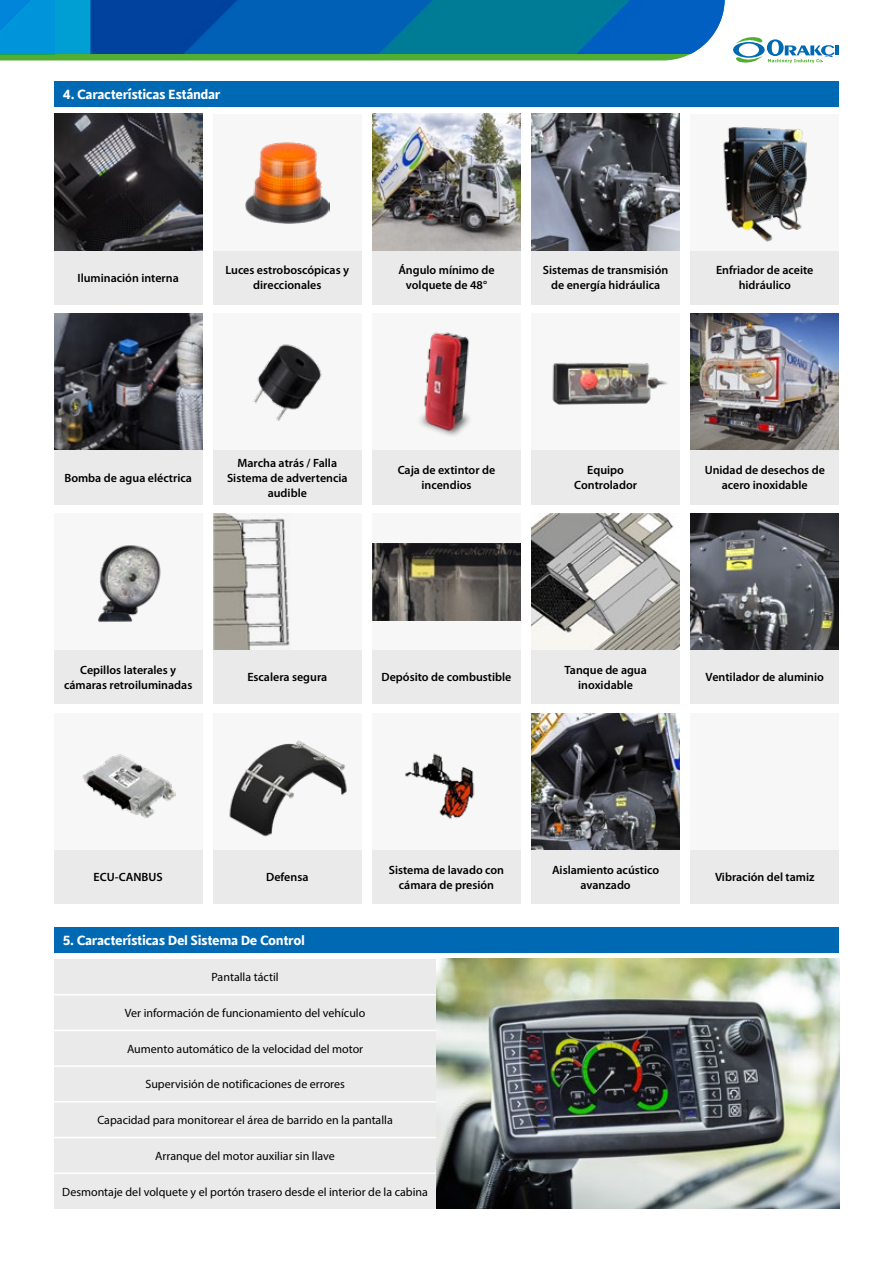
<style>
.page{position:relative;width:893px;height:1263px;background:#fff}
.page>*{position:absolute;margin:0;border:0;box-sizing:border-box;transform-origin:0 0}
.t1{font:700 15px "Cinta";letter-spacing:-.025em;color:#fff}
.t2{font:600 12px/15px "Myriad Pro";color:#000;text-align:center}
.t3{font:12px "Myriad Pro";color:#000}
</style>
<div class="page">
<hr style="left:835px;top:45px;width:4px;height:10px;background:#0069b4">
<svg style="left:733px;top:37px;width:102px;height:26px"></svg>
<div style="left:0;top:54px;width:691px;height:6px;background:#52ae32"></div>
<img style="left:54px;top:0;width:671px;height:54px">
<img style="left:0;top:0;width:54px;height:54px">
<div style="left:54px;top:81px;width:785px;height:26px;background:#0069b4"></div>
<div style="left:54px;top:927px;width:785px;height:26px;background:#0069b4"></div>
<div style="left:54px;top:250px;width:148px;height:54px;background:#eaeaea"></div>
<div style="left:54px;top:450px;width:148px;height:54px;background:#eaeaea"></div>
<div style="left:54px;top:650px;width:148px;height:54px;background:#eaeaea"></div>
<div style="left:54px;top:849px;width:148px;height:55px;background:#eaeaea"></div>
<div style="left:213px;top:250px;width:149px;height:54px;background:#eaeaea"></div>
<div style="left:213px;top:450px;width:149px;height:54px;background:#eaeaea"></div>
<div style="left:213px;top:650px;width:149px;height:54px;background:#eaeaea"></div>
<div style="left:213px;top:849px;width:149px;height:55px;background:#eaeaea"></div>
<div style="left:372px;top:250px;width:149px;height:54px;background:#eaeaea"></div>
<div style="left:372px;top:450px;width:149px;height:54px;background:#eaeaea"></div>
<div style="left:372px;top:650px;width:149px;height:54px;background:#eaeaea"></div>
<div style="left:372px;top:849px;width:149px;height:55px;background:#eaeaea"></div>
<div style="left:531px;top:250px;width:149px;height:54px;background:#eaeaea"></div>
<div style="left:531px;top:450px;width:149px;height:54px;background:#eaeaea"></div>
<div style="left:531px;top:650px;width:149px;height:54px;background:#eaeaea"></div>
<div style="left:531px;top:849px;width:149px;height:55px;background:#eaeaea"></div>
<div style="left:691px;top:250px;width:148px;height:54px;background:#eaeaea"></div>
<div style="left:691px;top:450px;width:148px;height:54px;background:#eaeaea"></div>
<div style="left:691px;top:650px;width:148px;height:54px;background:#eaeaea"></div>
<div style="left:691px;top:849px;width:148px;height:55px;background:#eaeaea"></div>
<div style="left:54px;top:959px;width:382px;height:250px;background:#eaeaea"></div>
<hr style="left:54px;top:994px;width:382px;height:1px;background:#fff">
<hr style="left:54px;top:1030px;width:382px;height:1px;background:#fff">
<hr style="left:54px;top:1065px;width:382px;height:2px;background:#fff">
<hr style="left:54px;top:1101px;width:382px;height:1px;background:#fff">
<hr style="left:54px;top:1137px;width:382px;height:1px;background:#fff">
<hr style="left:54px;top:1172px;width:382px;height:2px;background:#fff">
<img style="left:54px;top:114px;width:148px;height:136px">
<img style="left:54px;top:314px;width:148px;height:136px">
<div style="left:54px;top:514px;width:148px;height:136px;background:#f7f7f7"></div>
<div style="left:54px;top:713px;width:148px;height:136px;background:#f7f7f7"></div>
<div style="left:213px;top:114px;width:149px;height:136px;background:#f7f7f7"></div>
<div style="left:213px;top:314px;width:149px;height:136px;background:#f7f7f7"></div>
<div style="left:213px;top:514px;width:149px;height:136px;background:#f7f7f7"></div>
<img style="left:213px;top:514px;width:77px;height:136px">
<div style="left:213px;top:713px;width:149px;height:136px;background:#f7f7f7"></div>
<img style="left:531px;top:114px;width:149px;height:136px">
<div style="left:531px;top:314px;width:149px;height:136px;background:#f7f7f7"></div>
<img style="left:531px;top:514px;width:149px;height:136px">
<img style="left:531px;top:713px;width:149px;height:136px">
<img style="left:372px;top:114px;width:149px;height:136px">
<div style="left:372px;top:314px;width:149px;height:136px;background:#f7f7f7"></div>
<div style="left:372px;top:514px;width:149px;height:136px;background:#f7f7f7"></div>
<div style="left:372px;top:713px;width:149px;height:136px;background:#f7f7f7"></div>
<div style="left:691px;top:114px;width:148px;height:136px;background:#f7f7f7"></div>
<img style="left:691px;top:314px;width:148px;height:136px">
<img style="left:691px;top:514px;width:148px;height:136px">
<div style="left:691px;top:713px;width:148px;height:136px;background:#f7f7f7"></div>
<img style="left:405px;top:753px;width:70px;height:66px">
<img style="left:229px;top:740px;width:118px;height:97px">
<img style="left:420px;top:332px;width:50px;height:104px">
<img style="left:82px;top:754px;width:93px;height:64px">
<img style="left:98px;top:545px;width:63px;height:77px">
<img style="left:253px;top:344px;width:69px;height:77px">
<img style="left:245px;top:142px;width:84px;height:82px">
<img style="left:723px;top:127px;width:84px;height:115px">
<img style="left:372px;top:543px;width:149px;height:77px">
<img style="left:552px;top:363px;width:116px;height:42px">
<img style="left:436px;top:959px;width:403px;height:250px">
<p class="t1" style="left:63px;top:85px;width:159px">4. Características Estándar</p>
<p class="t2" style="left:78px;top:270px;width:103px">Iluminación interna</p>
<p class="t2" style="left:225px;top:263px;width:125px">Luces estroboscópicas y direccionales</p>
<p class="t2" style="left:398px;top:263px;width:98px">Ángulo mínimo de volquete de 48°</p>
<p class="t2" style="left:543px;top:263px;width:127px">Sistemas de transmisión de energía hidráulica</p>
<p class="t2" style="left:716px;top:263px;width:99px">Enfriador de aceite hidráulico</p>
<p class="t2" style="left:64px;top:470px;width:129px">Bomba de agua eléctrica</p>
<p class="t2" style="left:227px;top:455px;width:122px">Marcha atrás / Falla<br>Sistema de advertencia audible</p>
<p class="t2" style="left:398px;top:463px;width:99px">Caja de extintor de incendios</p>
<p class="t2" style="left:574px;top:463px;width:64px">Equipo<br>Controlador</p>
<p class="t2" style="left:705px;top:463px;width:122px">Unidad de desechos de acero inoxidable</p>
<p class="t2" style="left:64px;top:663px;width:130px">Cepillos laterales y cámaras retroiluminadas</p>
<p class="t2" style="left:247px;top:670px;width:81px">Escalera segura</p>
<p class="t2" style="left:381px;top:670px;width:131px">Depósito de combustible</p>
<p class="t2" style="left:564px;top:663px;width:84px">Tanque de agua inoxidable</p>
<p class="t2" style="left:706px;top:670px;width:120px">Ventilador de aluminio</p>
<p class="t2" style="left:94px;top:870px;width:71px">ECU-CANBUS</p>
<p class="t2" style="left:266px;top:870px;width:44px">Defensa</p>
<p class="t1" style="left:63px;top:931px;width:244px">5. Características Del Sistema De Control</p>
<p class="t2" style="left:389px;top:862px;width:117px">Sistema de lavado con cámara de presión</p>
<p class="t3" style="left:212px;top:970px;width:69px">Pantalla táctil</p>
<p class="t3" style="left:125px;top:1005px;width:242px">Ver información de funcionamiento del vehículo</p>
<p class="t3" style="left:127px;top:1041px;width:238px">Aumento automático de la velocidad del motor</p>
<p class="t3" style="left:145px;top:1077px;width:201px">Supervisión de notificaciones de errores</p>
<p class="t3" style="left:97px;top:1113px;width:297px">Capacidad para monitorear el área de barrido en la pantalla</p>
<p class="t3" style="left:155px;top:1148px;width:181px">Arranque del motor auxiliar sin llave</p>
<p class="t3" style="left:62px;top:1184px;width:367px">Desmontaje del volquete y el portón trasero desde el interior de la cabina</p>
<p class="t2" style="left:552px;top:862px;width:109px">Aislamiento acústico avanzado</p>
<p class="t2" style="left:715px;top:870px;width:101px">Vibración del tamiz</p>
</div>
